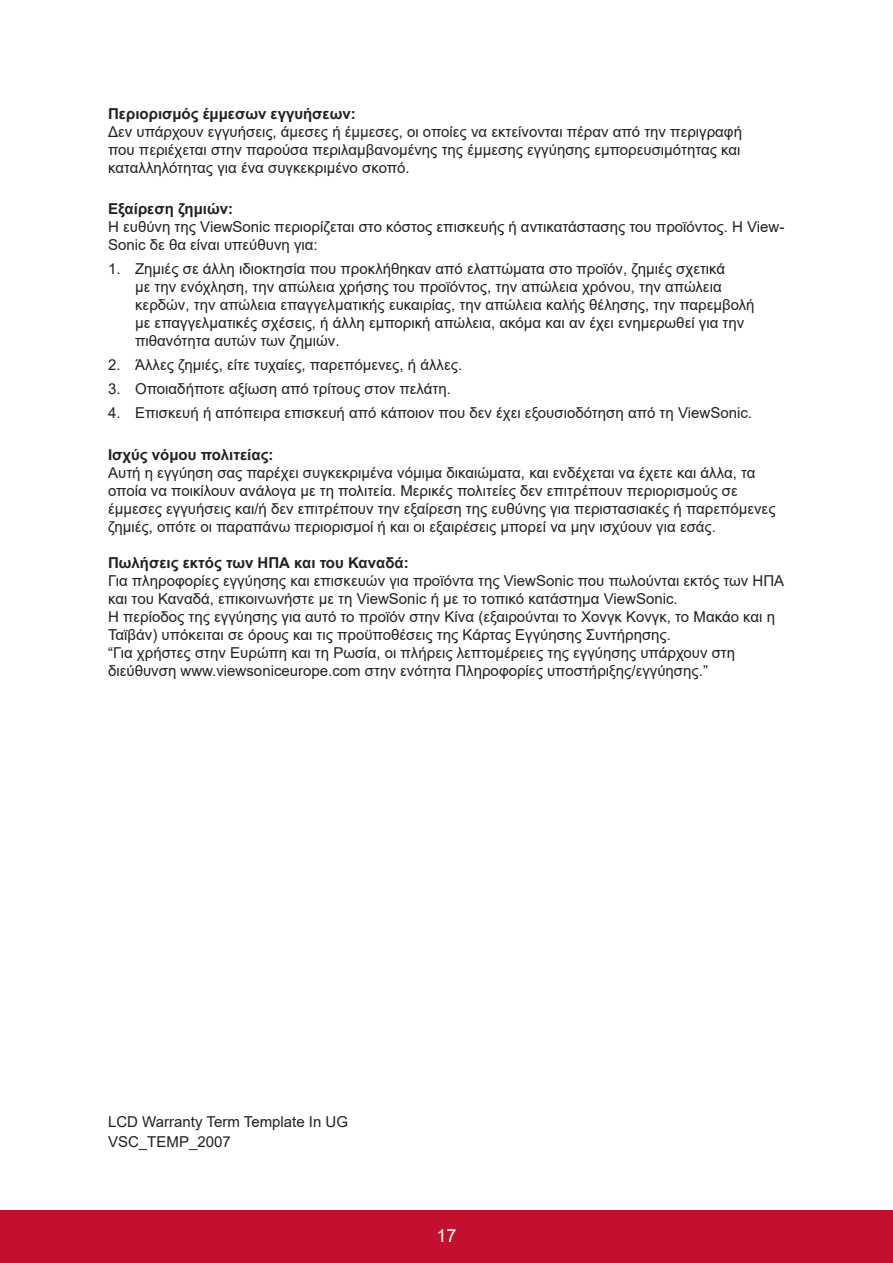
<style>
.page{position:relative;width:893px;height:1263px;background:#fff}
.page>*{position:absolute;margin:0;border:0;box-sizing:border-box;transform-origin:0 0}
.t1{font:18px "Arial";color:#fff}
.t2{font:15px/18px "Arial";color:#231f20}
.t3{font:700 15px "Arial";color:#231f20}
</style>
<div class="page">
<div style="left:0;top:1210px;width:892px;height:53px;background:#c3102f"></div>
<p class="t3" style="left:108px;top:103px;width:249px">Περιορισμός έμμεσων εγγυήσεων:</p>
<p class="t2" style="left:108px;top:123px;width:635px;text-align:justify">Δεν υπάρχουν εγγυήσεις, άμεσες ή έμμεσες, οι οποίες να εκτείνονται πέραν από την περιγραφή που περιέχεται στην παρούσα περιλαμβανομένης της έμμεσης εγγύησης εμπορευσιμότητας και καταλληλότητας για ένα συγκεκριμένο σκοπό.</p>
<p class="t3" style="left:108px;top:198px;width:126px">Εξαίρεση ζημιών:</p>
<p class="t2" style="left:108px;top:217px;width:677px">Η ευθύνη της ViewSonic περιορίζεται στο κόστος επισκευής ή αντικατάστασης του προϊόντος. Η View-<br>Sonic δε θα είναι υπεύθυνη για:</p>
<p class="t2" style="left:135px;top:259px;width:620px;text-indent:-27px">1. Ζημιές σε άλλη ιδιοκτησία που προκλήθηκαν από ελαττώματα στο προϊόν, ζημιές σχετικά<br>με την ενόχληση, την απώλεια χρήσης του προϊόντος, την απώλεια χρόνου, την απώλεια κερδών, την απώλεια επαγγελματικής ευκαιρίας, την απώλεια καλής θέλησης, την παρεμβολή με επαγγελματικές σχέσεις, ή άλλη εμπορική απώλεια, ακόμα και αν έχει ενημερωθεί για την πιθανότητα αυτών των ζημιών.</p>
<p class="t2" style="left:108px;top:355px;width:355px">2. Άλλες ζημιές, είτε τυχαίες, παρεπόμενες, ή άλλες.</p>
<p class="t2" style="left:108px;top:379px;width:344px">3. Οποιαδήποτε αξίωση από τρίτους στον πελάτη.</p>
<p class="t2" style="left:108px;top:403px;width:645px">4. Επισκευή ή απόπειρα επισκευή από κάποιον που δεν έχει εξουσιοδότηση από τη ViewSonic.</p>
<p class="t3" style="left:108px;top:444px;width:167px">Ισχύς νόμου πολιτείας:</p>
<p class="t2" style="left:108px;top:463px;width:668px">Αυτή η εγγύηση σας παρέχει συγκεκριμένα νόμιμα δικαιώματα, και ενδέχεται να έχετε και άλλα, τα οποία να ποικίλουν ανάλογα με τη πολιτεία. Μερικές πολιτείες δεν επιτρέπουν περιορισμούς σε έμμεσες εγγυήσεις και/ή δεν επιτρέπουν την εξαίρεση της ευθύνης για περιστασιακές ή παρεπόμενες ζημιές, οπότε οι παραπάνω περιορισμοί ή και οι εξαιρέσεις μπορεί να μην ισχύουν για εσάς.</p>
<p class="t3" style="left:108px;top:552px;width:302px">Πωλήσεις εκτός των ΗΠΑ και του Καναδά:</p>
<p class="t2" style="left:108px;top:571px;width:677px">Για πληροφορίες εγγύησης και επισκευών για προϊόντα της ViewSonic που πωλούνται εκτός των ΗΠΑ και του Καναδά, επικοινωνήστε με τη ViewSonic ή με το τοπικό κατάστημα ViewSonic.<br>Η περίοδος της εγγύησης για αυτό το προϊόν στην Κίνα (εξαιρούνται το Χονγκ Κονγκ, το Μακάο και η Ταϊβάν) υπόκειται σε όρους και τις προϋποθέσεις της Κάρτας Εγγύησης Συντήρησης.<br>“Για χρήστες στην Ευρώπη και τη Ρωσία, οι πλήρεις λεπτομέρειες της εγγύησης υπάρχουν στη διεύθυνση www.viewsoniceurope.com στην ενότητα Πληροφορίες υποστήριξης/εγγύησης.”</p>
<p class="t2" style="left:108px;top:1112px;width:241px;line-height:19.5px">LCD Warranty Term Template In UG<br>VSC_TEMP_2007</p>
<p class="t1" style="left:436px;top:1223px;width:22px">17</p>
</div>
